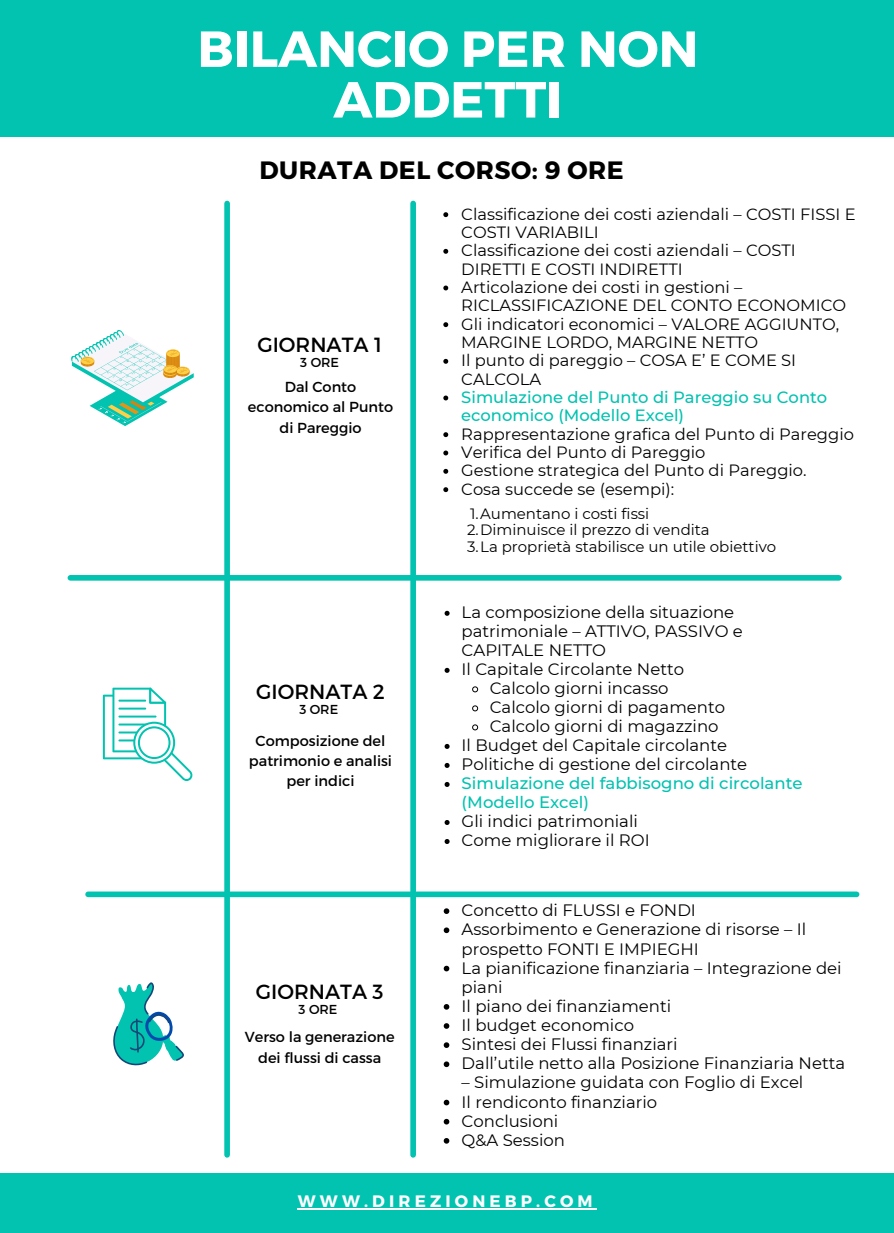
<style>
.page{position:relative;width:894px;height:1233px;background:#fff}
.page>*{position:absolute;margin:0;border:0;box-sizing:border-box;transform-origin:0 0}
.t1{font:700 50.7px/50.7px "Montserrat";color:#fff;text-align:center}
.t2{font:700 25.05px "Montserrat";letter-spacing:.02em;color:#000}
.t3{font:20.55px "Montserrat";color:#000}
.t4{font:700 16.65px "Montserrat";letter-spacing:.25em;color:#fff}
.t5{font:16.5px/19.2px "Montserrat";color:#000}
.t6{font:500 16.5px/19px "Montserrat";color:#02c2b0}
.t7{font:16.35px/18.3px "Montserrat";color:#000}
.t8{font:500 16.35px/18.3px "Montserrat";color:#02c2b0}
.t9{font:15px "Montserrat";color:#000}
.t10{font:14.55px/20.2px "Montserrat";color:#000;text-align:center}
.t11{font:13.05px "Montserrat";color:#000}
</style>
<div class="page">
<div style="left:0;top:1173px;width:893px;height:60px;background:#02c2b0"></div>
<div style="left:0;top:0;width:893px;height:136px;background:#02c2b0"></div>
<svg style="left:443px;top:212px;width:5px;height:5px"></svg>
<svg style="left:443px;top:249px;width:5px;height:5px"></svg>
<svg style="left:443px;top:286px;width:5px;height:4px"></svg>
<svg style="left:443px;top:322px;width:5px;height:5px"></svg>
<svg style="left:443px;top:359px;width:5px;height:5px"></svg>
<svg style="left:443px;top:396px;width:5px;height:4px"></svg>
<svg style="left:443px;top:432px;width:5px;height:5px"></svg>
<svg style="left:443px;top:451px;width:5px;height:4px"></svg>
<svg style="left:443px;top:469px;width:5px;height:5px"></svg>
<svg style="left:443px;top:487px;width:5px;height:5px"></svg>
<div style="left:88px;top:892px;width:768px;height:5px;background:#02c2b0"></div>
<div style="left:224px;top:203px;width:6px;height:952px;background:#02c2b0"></div>
<div style="left:410px;top:203px;width:6px;height:952px;background:#02c2b0"></div>
<div style="left:70px;top:575px;width:768px;height:6px;background:#02c2b0"></div>
<svg style="left:71px;top:330px;width:123px;height:96px"></svg>
<svg style="left:103px;top:688px;width:90px;height:93px"></svg>
<svg style="left:113px;top:982px;width:71px;height:84px"></svg>
<svg style="left:443px;top:908px;width:6px;height:6px"></svg>
<svg style="left:443px;top:927px;width:6px;height:6px"></svg>
<svg style="left:443px;top:966px;width:6px;height:5px"></svg>
<svg style="left:443px;top:1004px;width:6px;height:6px"></svg>
<svg style="left:443px;top:1023px;width:6px;height:6px"></svg>
<svg style="left:443px;top:1042px;width:6px;height:6px"></svg>
<svg style="left:443px;top:1061px;width:6px;height:6px"></svg>
<svg style="left:443px;top:1100px;width:6px;height:5px"></svg>
<svg style="left:443px;top:1119px;width:6px;height:6px"></svg>
<svg style="left:443px;top:1138px;width:6px;height:6px"></svg>
<svg style="left:444px;top:611px;width:5px;height:5px"></svg>
<svg style="left:444px;top:668px;width:5px;height:5px"></svg>
<svg style="left:472px;top:686px;width:6px;height:7px"></svg>
<svg style="left:472px;top:705px;width:6px;height:7px"></svg>
<svg style="left:472px;top:724px;width:6px;height:7px"></svg>
<svg style="left:444px;top:744px;width:5px;height:5px"></svg>
<svg style="left:444px;top:763px;width:5px;height:5px"></svg>
<svg style="left:444px;top:782px;width:5px;height:5px"></svg>
<svg style="left:444px;top:820px;width:5px;height:5px"></svg>
<svg style="left:444px;top:839px;width:5px;height:5px"></svg>
<hr style="left:298px;top:1208px;width:298px;height:2px;background:#fff">
<p class="t1" style="left:197px;top:21px;width:502px">BILANCIO PER NON<br>ADDETTI</p>
<p class="t2" style="left:259px;top:154px;width:365px">DURATA DEL CORSO: 9 ORE</p>
<p class="t3" style="left:257px;top:332px;width:126px">GIORNATA 1</p>
<p class="t11" style="left:300px;top:354px;width:40px">3 ORE</p>
<p class="t10" style="left:248px;top:376px;width:146px">Dal Conto economico al Punto di Pareggio</p>
<p class="t3" style="left:256px;top:678px;width:130px">GIORNATA 2</p>
<p class="t11" style="left:299px;top:701px;width:40px">3 ORE</p>
<p class="t10" style="left:249px;top:730px;width:144px">Composizione del patrimonio e analisi per indici</p>
<p class="t3" style="left:256px;top:978px;width:129px">GIORNATA 3</p>
<p class="t11" style="left:298px;top:1001px;width:40px">3 ORE</p>
<p class="t10" style="left:245px;top:1026px;width:151px">Verso la generazione dei flussi di cassa</p>
<p class="t7" style="left:461px;top:205px;width:395px">Classificazione dei costi aziendali – COSTI FISSI E<br>COSTI VARIABILI</p>
<p class="t7" style="left:461px;top:241px;width:336px">Classificazione dei costi aziendali – COSTI<br>DIRETTI E COSTI INDIRETTI</p>
<p class="t7" style="left:461px;top:278px;width:386px">Articolazione dei costi in gestioni –<br>RICLASSIFICAZIONE DEL CONTO ECONOMICO</p>
<p class="t7" style="left:461px;top:315px;width:379px">Gli indicatori economici – VALORE AGGIUNTO,<br>MARGINE LORDO, MARGINE NETTO</p>
<p class="t7" style="left:461px;top:351px;width:336px">Il punto di pareggio – COSA E’ E COME SI<br>CALCOLA</p>
<p class="t8" style="left:461px;top:388px;width:367px">Simulazione del Punto di Pareggio su Conto economico (Modello Excel)</p>
<p class="t7" style="left:461px;top:425px;width:394px">Rappresentazione grafica del Punto di Pareggio</p>
<p class="t7" style="left:461px;top:443px;width:246px">Verifica del Punto di Pareggio</p>
<p class="t7" style="left:461px;top:461px;width:347px">Gestione strategica del Punto di Pareggio.</p>
<p class="t7" style="left:461px;top:480px;width:214px">Cosa succede se (esempi):</p>
<p class="t9" style="left:470px;top:504px;width:181px">1.Aumentano i costi fissi</p>
<p class="t9" style="left:467px;top:521px;width:244px">2.Diminuisce il prezzo di vendita</p>
<p class="t9" style="left:467px;top:537px;width:310px">3.La proprietà stabilisce un utile obiettivo</p>
<p class="t5" style="left:461px;top:602px;width:282px">La composizione della situazione patrimoniale – ATTIVO, PASSIVO e<br>CAPITALE NETTO</p>
<p class="t5" style="left:461px;top:659px;width:224px">Il Capitale Circolante Netto</p>
<p class="t5" style="left:489px;top:678px;width:180px">Calcolo giorni incasso</p>
<p class="t5" style="left:489px;top:697px;width:237px">Calcolo giorni di pagamento</p>
<p class="t5" style="left:489px;top:716px;width:230px">Calcolo giorni di magazzino</p>
<p class="t5" style="left:461px;top:735px;width:267px">Il Budget del Capitale circolante</p>
<p class="t5" style="left:461px;top:754px;width:287px">Politiche di gestione del circolante</p>
<p class="t6" style="left:461px;top:774px;width:342px">Simulazione del fabbisogno di circolante (Modello Excel)</p>
<p class="t5" style="left:461px;top:811px;width:178px">Gli indici patrimoniali</p>
<p class="t5" style="left:461px;top:830px;width:189px">Come migliorare il ROI</p>
<p class="t5" style="left:461px;top:901px;width:236px">Concetto di FLUSSI e FONDI</p>
<p class="t5" style="left:461px;top:920px;width:346px">Assorbimento e Generazione di risorse – Il prospetto FONTI E IMPIEGHI</p>
<p class="t5" style="left:461px;top:958px;width:381px">La pianificazione finanziaria – Integrazione dei piani</p>
<p class="t5" style="left:461px;top:996px;width:211px">Il piano dei finanziamenti</p>
<p class="t5" style="left:461px;top:1016px;width:174px">Il budget economico</p>
<p class="t5" style="left:461px;top:1035px;width:217px">Sintesi dei Flussi finanziari</p>
<p class="t5" style="left:461px;top:1054px;width:385px">Dall’utile netto alla Posizione Finanziaria Netta</p>
<p class="t5" style="left:461px;top:1073px;width:343px">– Simulazione guidata con Foglio di Excel</p>
<p class="t5" style="left:461px;top:1092px;width:197px">Il rendiconto finanziario</p>
<p class="t5" style="left:461px;top:1111px;width:98px">Conclusioni</p>
<p class="t5" style="left:461px;top:1130px;width:105px">Q&amp;A Session</p>
<p class="t4" style="left:298px;top:1190px;width:296px">WWW.DIREZIONEBP.COM</p>
</div>
